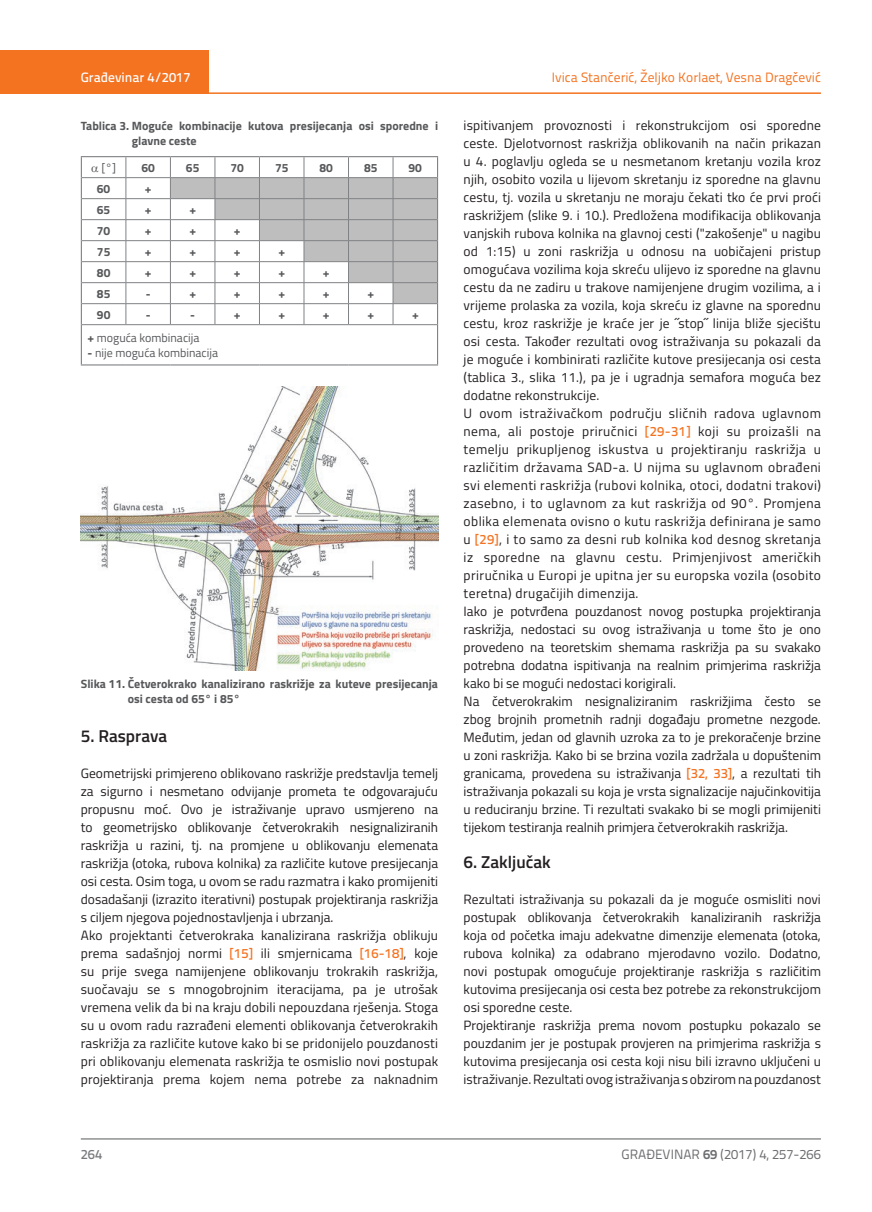
<style>
.page{position:relative;width:872px;height:1212px;background:#fff}
.page>*{position:absolute;margin:0;border:0;box-sizing:border-box;transform-origin:0 0}
.t1{font:600 17.25px "Titillium";color:#231f20}
.t2{font:13.5px/18px "Titillium";color:#231f20}
.t3{font:13.5px "Titillium Text 22 L";color:#f47321}
.t4{font:13.5px "Titillium Text 22 L";color:#6c6d70}
.t5{font:500 13.5px "Titillium Text 22 L";color:#fff}
.t6{font:500 13.5px "Titillium Text 22 L";color:#787a7d}
.t7{font:700 12px/15px "Titillium";color:#57585a}
.t8{font:12px "Titillium";color:#57585a}
.s1{font-weight:700}
.s2{font-family:"Titillium Text 22 L";font-weight:500;color:#f47321}
</style>
<div class="page">
<div style="left:0;top:50px;width:208px;height:44px;background:#f47321"></div>
<hr style="left:0;top:92px;width:821px;height:2px;background:#f47321">
<hr style="left:81px;top:1139px;width:740px;height:1px;background:#57585a">
<img style="left:81px;top:386px;width:357px;height:285px">
<hr style="left:82px;top:177px;width:44px;height:1px;background:#808285">
<hr style="left:126px;top:177px;width:44px;height:1px;background:#808285">
<hr style="left:82px;top:198px;width:44px;height:1px;background:#808285">
<hr style="left:126px;top:198px;width:44px;height:1px;background:#808285">
<hr style="left:82px;top:219px;width:44px;height:1px;background:#808285">
<hr style="left:126px;top:219px;width:44px;height:1px;background:#808285">
<hr style="left:82px;top:240px;width:44px;height:1px;background:#808285">
<hr style="left:126px;top:240px;width:44px;height:1px;background:#808285">
<hr style="left:82px;top:261px;width:44px;height:1px;background:#808285">
<hr style="left:126px;top:261px;width:44px;height:1px;background:#808285">
<hr style="left:82px;top:282px;width:44px;height:1px;background:#808285">
<hr style="left:126px;top:282px;width:44px;height:1px;background:#808285">
<hr style="left:82px;top:303px;width:44px;height:1px;background:#808285">
<hr style="left:126px;top:303px;width:44px;height:1px;background:#808285">
<svg style="left:126px;top:157px;width:1px;height:167px"></svg>
<hr style="left:82px;top:324px;width:44px;height:1px;background:#808285">
<hr style="left:126px;top:324px;width:44px;height:1px;background:#808285">
<hr style="left:81px;top:156px;width:45px;height:1px;background:#808285">
<hr style="left:126px;top:156px;width:44px;height:1px;background:#808285">
<hr style="left:170px;top:156px;width:45px;height:1px;background:#808285">
<hr style="left:215px;top:156px;width:44px;height:1px;background:#808285">
<hr style="left:259px;top:156px;width:45px;height:1px;background:#808285">
<hr style="left:304px;top:156px;width:44px;height:1px;background:#808285">
<hr style="left:348px;top:156px;width:45px;height:1px;background:#808285">
<hr style="left:393px;top:156px;width:45px;height:1px;background:#808285">
<svg style="left:81px;top:157px;width:1px;height:168px"></svg>
<svg style="left:170px;top:157px;width:268px;height:168px"></svg>
<hr style="left:81px;top:325px;width:1px;height:39px;background:#808285">
<hr style="left:437px;top:325px;width:1px;height:39px;background:#808285">
<hr style="left:81px;top:364px;width:45px;height:1px;background:#808285">
<hr style="left:126px;top:364px;width:44px;height:1px;background:#808285">
<hr style="left:170px;top:364px;width:45px;height:1px;background:#808285">
<hr style="left:215px;top:364px;width:44px;height:1px;background:#808285">
<hr style="left:259px;top:364px;width:45px;height:1px;background:#808285">
<hr style="left:304px;top:364px;width:44px;height:1px;background:#808285">
<hr style="left:348px;top:364px;width:45px;height:1px;background:#808285">
<hr style="left:393px;top:364px;width:45px;height:1px;background:#808285">
<p class="t5" style="left:81px;top:67px;width:111px">Građevinar 4/2017</p>
<p class="t7" style="left:132px;top:117px;width:308px;text-indent:-51px">Tablica 3. Moguće kombinacije kutova presijecanja osi sporedne i glavne ceste</p>
<p class="t8" style="left:101px;top:159px;width:16px">[°]</p>
<p class="t7" style="left:141px;top:159px;width:15px">60</p>
<p class="t7" style="left:186px;top:159px;width:15px">65</p>
<p class="t7" style="left:230px;top:159px;width:15px">70</p>
<p class="t7" style="left:275px;top:159px;width:15px">75</p>
<p class="t7" style="left:319px;top:159px;width:15px">80</p>
<p class="t7" style="left:364px;top:159px;width:15px">85</p>
<p class="t7" style="left:408px;top:159px;width:15px">90</p>
<p class="t7" style="left:97px;top:180px;width:15px">60</p>
<p class="t7" style="left:145px;top:180px;width:8px">+</p>
<p class="t7" style="left:97px;top:201px;width:15px">65</p>
<p class="t7" style="left:145px;top:201px;width:8px">+</p>
<p class="t7" style="left:189px;top:201px;width:8px">+</p>
<p class="t7" style="left:97px;top:222px;width:15px">70</p>
<p class="t7" style="left:145px;top:222px;width:8px">+</p>
<p class="t7" style="left:189px;top:222px;width:8px">+</p>
<p class="t7" style="left:234px;top:222px;width:8px">+</p>
<p class="t7" style="left:97px;top:243px;width:15px">75</p>
<p class="t7" style="left:145px;top:243px;width:8px">+</p>
<p class="t7" style="left:189px;top:243px;width:8px">+</p>
<p class="t7" style="left:234px;top:243px;width:8px">+</p>
<p class="t7" style="left:278px;top:243px;width:8px">+</p>
<p class="t7" style="left:97px;top:264px;width:15px">80</p>
<p class="t7" style="left:145px;top:264px;width:8px">+</p>
<p class="t7" style="left:189px;top:264px;width:8px">+</p>
<p class="t7" style="left:234px;top:264px;width:8px">+</p>
<p class="t7" style="left:278px;top:264px;width:8px">+</p>
<p class="t7" style="left:323px;top:264px;width:8px">+</p>
<p class="t7" style="left:97px;top:285px;width:15px">85</p>
<p class="t7" style="left:146px;top:285px;width:6px">-</p>
<p class="t7" style="left:189px;top:285px;width:8px">+</p>
<p class="t7" style="left:234px;top:285px;width:8px">+</p>
<p class="t7" style="left:278px;top:285px;width:8px">+</p>
<p class="t7" style="left:323px;top:285px;width:8px">+</p>
<p class="t7" style="left:367px;top:285px;width:8px">+</p>
<p class="t7" style="left:97px;top:306px;width:15px">90</p>
<p class="t7" style="left:146px;top:306px;width:6px">-</p>
<p class="t7" style="left:190px;top:306px;width:6px">-</p>
<p class="t7" style="left:234px;top:306px;width:8px">+</p>
<p class="t7" style="left:278px;top:306px;width:8px">+</p>
<p class="t7" style="left:323px;top:306px;width:8px">+</p>
<p class="t7" style="left:367px;top:306px;width:8px">+</p>
<p class="t7" style="left:412px;top:306px;width:8px">+</p>
<p class="t8" style="left:87px;top:329px;width:114px"><span class="s1">+</span> moguća kombinacija</p>
<p class="t8" style="left:87px;top:344px;width:132px"><span class="s1">-</span> nije moguća kombinacija</p>
<p class="t7" style="left:128px;top:676px;width:312px;text-indent:-47px">Slika 11. Četverokrako kanalizirano raskrižje za kuteve presijecanja osi cesta od 65° i 85°</p>
<p class="t1" style="left:81px;top:723px;width:88px">5. Rasprava</p>
<p class="t2" style="left:81px;top:764px;width:359px">Geometrijski primjereno oblikovano raskrižje predstavlja temelj za sigurno i nesmetano odvijanje prometa te odgovarajuću propusnu moć. Ovo je istraživanje upravo usmjereno na to geometrijsko oblikovanje četverokrakih nesignaliziranih raskrižja u razini, tj. na promjene u oblikovanju elemenata raskrižja (otoka, rubova kolnika) za različite kutove presijecanja osi cesta. Osim toga, u ovom se radu razmatra i kako promijeniti dosadašanji (izrazito iterativni) postupak projektiranja raskrižja s ciljem njegova pojednostavljenja i ubrzanja.<br>Ako projektanti četverokraka kanalizirana raskrižja oblikuju prema sadašnjoj normi <span class="s2">[15]</span> ili smjernicama <span class="s2">[16-18]</span>, koje su prije svega namijenjene oblikovanju trokrakih raskrižja, suočavaju se s mnogobrojnim iteracijama, pa je utrošak vremena velik da bi na kraju dobili nepouzdana rješenja. Stoga su u ovom radu razrađeni elementi oblikovanja četverokrakih raskrižja za različite kutove kako bi se pridonijelo pouzdanosti pri oblikovanju elemenata raskrižja te osmislio novi postupak projektiranja prema kojem nema potrebe za naknadnim</p>
<p class="t3" style="left:552px;top:68px;width:270px">Ivica Stančerić, Željko Korlaet, Vesna Dragčević</p>
<p class="t2" style="left:463px;top:115px;width:359px">ispitivanjem provoznosti i rekonstrukcijom osi sporedne ceste. Djelotvornost raskrižja oblikovanih na način prikazan u 4. poglavlju ogleda se u nesmetanom kretanju vozila kroz njih, osobito vozila u lijevom skretanju iz sporedne na glavnu cestu, tj. vozila u skretanju ne moraju čekati tko će prvi proći raskrižjem (slike 9. i 10.). Predložena modifikacija oblikovanja vanjskih rubova kolnika na glavnoj cesti ("zakošenje" u nagibu od 1:15) u zoni raskrižja u odnosu na uobičajeni pristup omogućava vozilima koja skreću ulijevo iz sporedne na glavnu cestu da ne zadiru u trakove namijenjene drugim vozilima, a i vrijeme prolaska za vozila, koja skreću iz glavne na sporednu cestu, kroz raskrižje je kraće jer je ˝stop˝ linija bliže sjecištu osi cesta. Također rezultati ovog istraživanja su pokazali da je moguće i kombinirati različite kutove presijecanja osi cesta (tablica 3., slika 11.), pa je i ugradnja semafora moguća bez dodatne rekonstrukcije.<br>U ovom istraživačkom području sličnih radova uglavnom nema, ali postoje priručnici <span class="s2">[29-31]</span> koji su proizašli na temelju prikupljenog iskustva u projektiranju raskrižja u različitim državama SAD-a. U nijma su uglavnom obrađeni svi elementi raskrižja (rubovi kolnika, otoci, dodatni trakovi) zasebno, i to uglavnom za kut raskrižja od 90°. Promjena oblika elemenata ovisno o kutu raskrižja definirana je samo u <span class="s2">[29]</span>, i to samo za desni rub kolnika kod desnog skretanja iz sporedne na glavnu cestu. Primjenjivost američkih priručnika u Europi je upitna jer su europska vozila (osobito teretna) drugačijih dimenzija.<br>Iako je potvrđena pouzdanost novog postupka projektiranja raskrižja, nedostaci su ovog istraživanja u tome što je ono provedeno na teoretskim shemama raskrižja pa su svakako potrebna dodatna ispitivanja na realnim primjerima raskrižja kako bi se mogući nedostaci korigirali.<br>Na četverokrakim nesignaliziranim raskrižjima često se zbog brojnih prometnih radnji događaju prometne nezgode.<br>Međutim, jedan od glavnih uzroka za to je prekoračenje brzine u zoni raskrižja. Kako bi se brzina vozila zadržala u dopuštenim granicama, provedena su istraživanja <span class="s2">[32, 33]</span>, a rezultati tih istraživanja pokazali su koja je vrsta signalizacije najučinkovitija u reduciranju brzine. Ti rezultati svakako bi se mogli primijeniti tijekom testiranja realnih primjera četverokrakih raskrižja.</p>
<p class="t1" style="left:463px;top:849px;width:89px">6. Zaključak</p>
<p class="t2" style="left:463px;top:890px;width:359px">Rezultati istraživanja su pokazali da je moguće osmisliti novi postupak oblikovanja četverokrakih kanaliziranih raskrižja koja od početka imaju adekvatne dimenzije elemenata (otoka, rubova kolnika) za odabrano mjerodavno vozilo. Dodatno, novi postupak omogućuje projektiranje raskrižja s različitim kutovima presijecanja osi cesta bez potrebe za rekonstrukcijom osi sporedne ceste.<br>Projektiranje raskrižja prema novom postupku pokazalo se pouzdanim jer je postupak provjeren na primjerima raskrižja s kutovima presijecanja osi cesta koji nisu bili izravno uključeni u istraživanje. Rezultati ovog istraživanja s obzirom na pouzdanost</p>
<p class="t6" style="left:81px;top:1144px;width:23px">264</p>
<p class="t4" style="left:621px;top:1144px;width:201px">GRAĐEVINAR <span class="s1">69</span> (2017) 4, 257-266</p>
</div>
